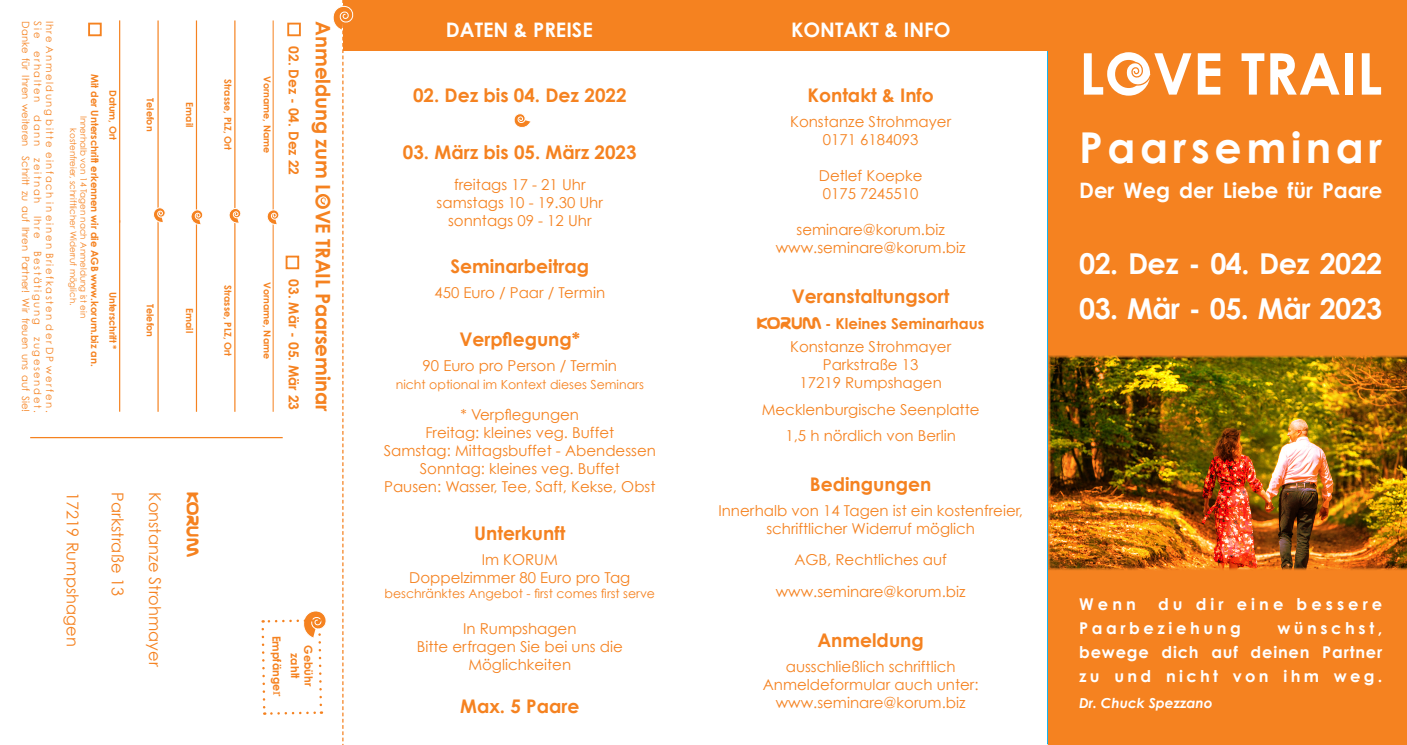
<style>
.page{position:relative;width:1407px;height:745px;background:#fff}
.page>*{position:absolute;margin:0;border:0;box-sizing:border-box;transform-origin:0 0}
.t1{font:700 57.5px "Century Gothic";color:#fff}
.t2{font:700 42.5px "Century Gothic";letter-spacing:.11em;color:#fff}
.t3{font:700 28.75px "Century Gothic";letter-spacing:-.02em;color:#fff}
.t4{font:700 21.25px "Century Gothic";color:#fff}
.t5{font:700 20px "Century Gothic";letter-spacing:-.01em;color:#f58220}
.t6{font:700 20px "Century Gothic";color:#fff}
.t7{font:20px "Nasal";color:#f58220}
.t8{font:700 18.75px "Century Gothic";color:#f58220}
.t9{font:16.25px "Century Gothic";color:#f58220}
.t10{font:700 16.25px "Century Gothic";letter-spacing:.21em;color:#fff}
.t11{font:700 16.25px "Century Gothic";letter-spacing:.05em;color:#fff}
.t12{font:700 16.25px "Century Gothic";letter-spacing:.25em;color:#fff}
.t13{font:15px/18px "Century Gothic";color:#f58220;text-align:center}
.t14{font:700 15px "Century Gothic";color:#f58220}
.t15{font:700 13.75px "Century Gothic";color:#f58220}
.t16{font:italic 700 13.75px "Century Gothic";color:#fff}
.t17{font:12.5px "Century Gothic";color:#f58220}
.t18{font:700 11.25px "Century Gothic";color:#f58220}
.t19{font:10px "Century Gothic";letter-spacing:.155em;color:#f58220}
.t20{font:10px "Century Gothic";color:#f58220}
.t21{font:700 10px "Century Gothic";color:#f58220}
.t22{font:700 9.5px "Century Gothic";color:#f58220}
.t23{font:8.75px "Century Gothic";color:#f58220}
.s1{font-family:"Minion Pro";font-weight:400;font-size:15px}
.s2{font-family:"Nasal";font-weight:400;font-size:20px}
</style>
<div class="page">
<div style="left:343px;top:0;width:1064px;height:50px;background:#f58220"></div>
<div style="left:1048px;top:0;width:359px;height:744px;background:#f58220"></div>
<img style="left:1048px;top:355px;width:359px;height:215px">
<hr style="left:234px;top:20px;width:1px;height:192px;background:#f58220">
<hr style="left:196px;top:20px;width:1px;height:192px;background:#f58220">
<hr style="left:157px;top:20px;width:2px;height:192px;background:#f58220">
<hr style="left:30px;top:436px;width:253px;height:2px;background:#f58220">
<svg style="left:1126px;top:63px;width:25px;height:22px"></svg>
<hr style="left:234px;top:220px;width:1px;height:191px;background:#f58220">
<hr style="left:196px;top:220px;width:1px;height:191px;background:#f58220">
<hr style="left:157px;top:220px;width:2px;height:191px;background:#f58220">
<svg style="left:229px;top:208px;width:12px;height:15px"></svg>
<svg style="left:191px;top:209px;width:12px;height:16px"></svg>
<svg style="left:153px;top:207px;width:13px;height:16px"></svg>
<svg style="left:260px;top:0;width:94px;height:744px"></svg>
<hr style="left:119px;top:20px;width:1px;height:202px;background:#f58220">
<hr style="left:119px;top:220px;width:1px;height:191px;background:#f58220">
<div style="left:88px;top:23px;width:14px;height:13px;border:2px solid #f58220"></div>
<div style="left:287px;top:23px;width:14px;height:13px;border:2px solid #f58220"></div>
<div style="left:286px;top:255px;width:13px;height:14px;border:2px solid #f58220"></div>
<svg style="left:514px;top:113px;width:17px;height:15px"></svg>
<p class="t20" style="left:32px;top:21px;width:392px;rotate:90deg">Danke für Ihren weiteren Schritt zu auf Ihren Partner! Wir freuen uns auf Sie!</p>
<p class="t19" style="left:44px;top:21px;width:18px;rotate:90deg">Sie</p>
<p class="t19" style="left:56px;top:21px;width:392px;rotate:90deg">Ihre Anmeldung bitte einfach in einen Briefkasten der DP werfen.</p>
<p class="t19" style="left:44px;top:50px;width:53px;rotate:90deg">erhalten</p>
<p class="t19" style="left:44px;top:115px;width:32px;rotate:90deg">dann</p>
<p class="t19" style="left:44px;top:158px;width:46px;rotate:90deg">zeitnah</p>
<p class="t19" style="left:44px;top:215px;width:24px;rotate:90deg">Ihre</p>
<p class="t19" style="left:44px;top:250px;width:75px;rotate:90deg">Bestätigung</p>
<p class="t19" style="left:44px;top:336px;width:77px;rotate:90deg">zugesendet.</p>
<p class="t21" style="left:101px;top:74px;width:294px;rotate:90deg">Mit der Unterschrift erkennen wir die AGB www.korum.biz an.</p>
<p class="t23" style="left:89px;top:116px;width:204px;rotate:90deg">Innerhalb von 14 Tagen nach Anmeldung ist ein</p>
<p class="t23" style="left:79px;top:128px;width:178px;rotate:90deg">kostenfreier, schriftlicher Widerruf möglich.</p>
<p class="t22" style="left:119px;top:90px;width:51px;rotate:90deg">Datum, Ort</p>
<p class="t22" style="left:119px;top:291px;width:59px;rotate:90deg">Unterschrift *</p>
<p class="t22" style="left:156px;top:98px;width:35px;rotate:90deg">Telefon</p>
<p class="t22" style="left:156px;top:304px;width:35px;rotate:90deg">Telefon</p>
<p class="t22" style="left:196px;top:102px;width:26px;rotate:90deg">Email</p>
<p class="t22" style="left:234px;top:79px;width:72px;rotate:90deg">Strasse, PLZ, Ort</p>
<p class="t22" style="left:196px;top:308px;width:26px;rotate:90deg">Email</p>
<p class="t22" style="left:234px;top:285px;width:72px;rotate:90deg">Strasse, PLZ, Ort</p>
<p class="t22" style="left:273px;top:76px;width:78px;rotate:90deg">Vorname, Name</p>
<p class="t22" style="left:273px;top:282px;width:78px;rotate:90deg">Vorname, Name</p>
<p class="t15" style="left:302px;top:46px;width:130px;rotate:90deg">02. Dez - 04. Dez 22</p>
<p class="t15" style="left:302px;top:279px;width:132px;rotate:90deg">03. Mär - 05. Mär 23</p>
<p class="t5" style="left:336px;top:21px;width:391px;rotate:90deg">Anmeldung zum LOVE TRAIL Paarseminar</p>
<p class="t9" style="left:83px;top:491px;width:156px;rotate:90deg">17219 Rumpshagen</p>
<p class="t9" style="left:128px;top:491px;width:105px;rotate:90deg">Parkstraße 13</p>
<p class="t9" style="left:165px;top:491px;width:176px;rotate:90deg">Konstanze Strohmayer</p>
<p class="t7" style="left:201px;top:491px;width:66px;rotate:90deg">KORUM</p>
<p class="t18" style="left:283px;top:635px;width:63px;rotate:89deg">Empfänge<span class="s1">r</span></p>
<p class="t18" style="left:315px;top:644px;width:43px;rotate:89deg">Gebühr</p>
<p class="t18" style="left:302px;top:652px;width:27px;rotate:89deg">zahlt</p>
<p class="t6" style="left:446px;top:17px;width:148px">DATEN &amp; PREISE</p>
<p class="t6" style="left:791px;top:17px;width:161px">KONTAKT &amp; INFO</p>
<p class="t8" style="left:413px;top:84px;width:215px">02. Dez bis 04. Dez 2022</p>
<p class="t8" style="left:403px;top:140px;width:235px">03. März bis 05. März 2023</p>
<p class="t13" style="left:454px;top:175px;width:133px">freitags 17 - 21 Uhr</p>
<p class="t13" style="left:437px;top:193px;width:168px">samstags 10 - 19.30 Uhr</p>
<p class="t13" style="left:448px;top:211px;width:145px">sonntags 09 - 12 Uhr</p>
<p class="t8" style="left:450px;top:255px;width:140px">Seminarbeitrag</p>
<p class="t13" style="left:434px;top:283px;width:172px">450 Euro / Paar / Termin</p>
<p class="t8" style="left:459px;top:327px;width:122px">Verpflegung*</p>
<p class="t13" style="left:422px;top:356px;width:196px">90 Euro pro Person / Termin</p>
<p class="t17" style="left:396px;top:376px;width:250px">nicht optional im Kontext dieses Seminars</p>
<p class="t13" style="left:460px;top:405px;width:120px">* Verpflegungen</p>
<p class="t13" style="left:425px;top:423px;width:190px">Freitag: kleines veg. Buffet</p>
<p class="t13" style="left:384px;top:441px;width:274px">Samstag: Mittagsbuffet - Abendessen</p>
<p class="t13" style="left:420px;top:459px;width:201px">Sonntag: kleines veg. Buffet</p>
<p class="t13" style="left:384px;top:477px;width:273px">Pausen: Wasser, Tee, Saft, Kekse, Obst</p>
<p class="t8" style="left:474px;top:520px;width:93px">Unterkunft</p>
<p class="t13" style="left:482px;top:549px;width:78px">Im KORUM</p>
<p class="t13" style="left:409px;top:567px;width:223px">Doppelzimmer 80 Euro pro Tag</p>
<p class="t17" style="left:384px;top:585px;width:272px">beschränktes Angebot - first comes first serve</p>
<p class="t13" style="left:463px;top:618px;width:115px">In Rumpshagen</p>
<p class="t13" style="left:417px;top:636px;width:208px">Bitte erfragen Sie bei uns die</p>
<p class="t13" style="left:468px;top:654px;width:104px">Möglichkeiten</p>
<p class="t8" style="left:460px;top:694px;width:121px">Max. 5 Paare</p>
<p class="t8" style="left:807px;top:84px;width:128px">Kontakt &amp; Info</p>
<p class="t13" style="left:790px;top:112px;width:163px">Konstanze Strohmayer</p>
<p class="t13" style="left:823px;top:130px;width:97px">0171 6184093</p>
<p class="t13" style="left:819px;top:166px;width:105px">Detlef Koepke</p>
<p class="t13" style="left:823px;top:184px;width:97px">0175 7245510</p>
<p class="t13" style="left:796px;top:220px;width:150px">seminare@korum.biz</p>
<p class="t13" style="left:776px;top:238px;width:191px">www.seminare@korum.biz</p>
<p class="t8" style="left:792px;top:285px;width:159px">Veranstaltungsort</p>
<p class="t14" style="left:757px;top:313px;width:229px"><span class="s2">KORUM</span> - Kleines Seminarhaus</p>
<p class="t13" style="left:790px;top:337px;width:163px">Konstanze Strohmayer</p>
<p class="t13" style="left:823px;top:355px;width:97px">Parkstraße 13</p>
<p class="t13" style="left:799px;top:373px;width:144px">17219 Rumpshagen</p>
<p class="t13" style="left:762px;top:399px;width:219px">Mecklenburgische Seenplatte</p>
<p class="t13" style="left:785px;top:426px;width:172px">1,5 h nördlich von Berlin</p>
<p class="t8" style="left:810px;top:472px;width:123px">Bedingungen</p>
<p class="t13" style="left:718px;top:501px;width:306px">Innerhalb von 14 Tagen ist ein kostenfreier, schriftlicher Widerruf möglich</p>
<p class="t13" style="left:794px;top:550px;width:154px">AGB, Rechtliches auf</p>
<p class="t13" style="left:776px;top:581px;width:191px">www.seminare@korum.biz</p>
<p class="t8" style="left:817px;top:627px;width:108px">Anmeldung</p>
<p class="t13" style="left:786px;top:656px;width:171px">ausschließlich schriftlich</p>
<p class="t13" style="left:763px;top:674px;width:217px">Anmeldeformular auch unter:</p>
<p class="t13" style="left:776px;top:692px;width:191px">www.seminare@korum.biz</p>
<p class="t1" style="left:1079px;top:37px;width:305px">LOVE TRAIL</p>
<p class="t2" style="left:1079px;top:121px;width:305px">Paarseminar</p>
<p class="t4" style="left:1079px;top:177px;width:305px">Der Weg der Liebe für Paare</p>
<p class="t3" style="left:1079px;top:245px;width:305px">02. Dez - 04. Dez 2022</p>
<p class="t3" style="left:1079px;top:290px;width:305px">03. Mär - 05. Mär 2023</p>
<p class="t10" style="left:1079px;top:593px;width:58px">Wenn</p>
<p class="t12" style="left:1158px;top:593px;width:226px">du dir eine bessere</p>
<p class="t10" style="left:1079px;top:617px;width:163px">Paarbeziehung</p>
<p class="t10" style="left:1277px;top:617px;width:106px">wünschst,</p>
<p class="t11" style="left:1079px;top:641px;width:305px">bewege dich auf deinen Partner</p>
<p class="t10" style="left:1079px;top:665px;width:305px">zu und nicht von ihm weg.</p>
<p class="t16" style="left:1079px;top:693px;width:135px">Dr. Chuck Spezzano</p>
</div>
